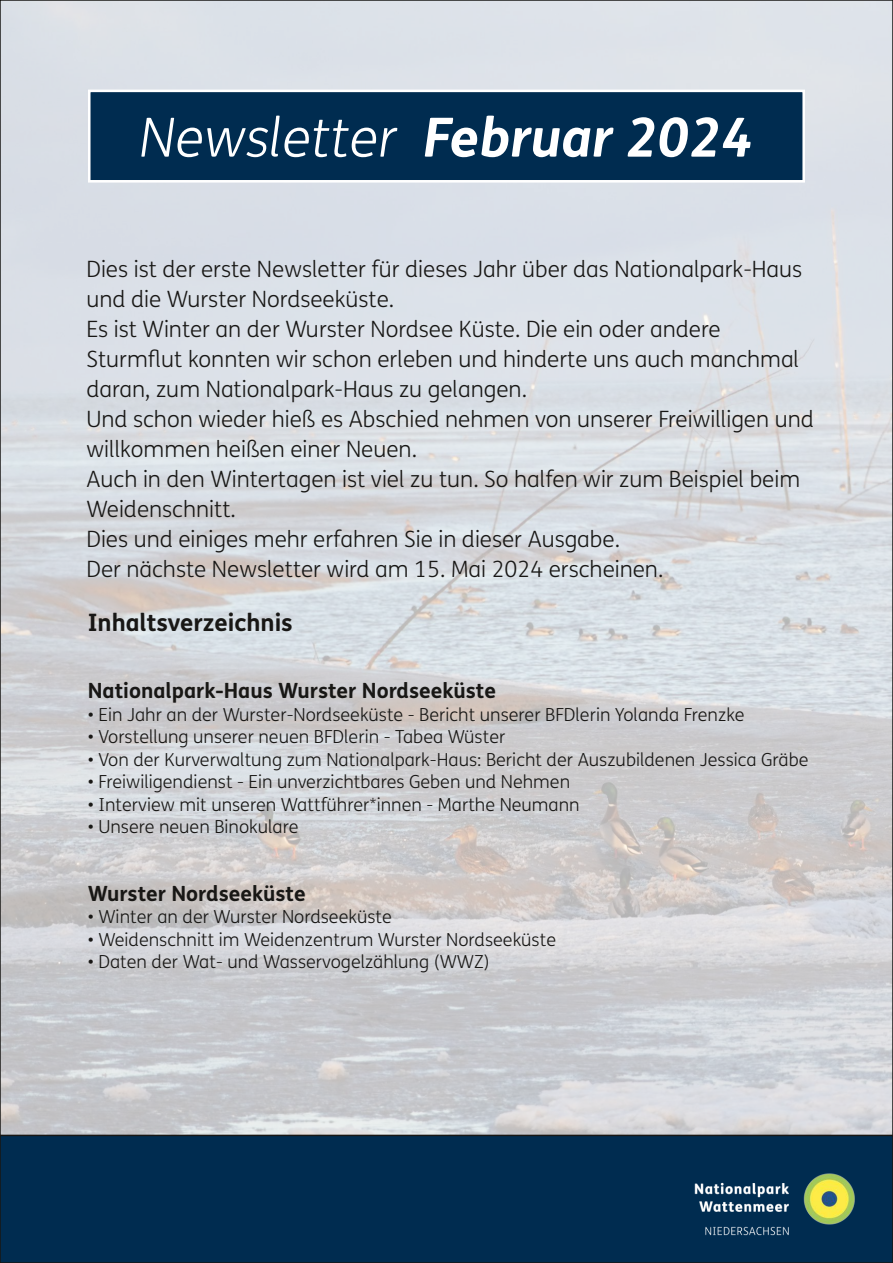
<style>
.page{position:relative;width:893px;height:1263px;background:#fff}
.page>*{position:absolute;margin:0;border:0;box-sizing:border-box;transform-origin:0 0}
.t1{font:italic 700 54px "FS Me";color:#fff}
.t2{font:700 24px "FS Me";color:#181715}
.t3{font:300 22.5px/30px "FS Me";color:#181715}
.t4{font:700 21px "FS Me";color:#181715}
.t5{font:300 18px "FS Me";color:#181715}
.s1{font-weight:300}
</style>
<div class="page">
<div style="left:0;top:0;width:893px;height:1263px;background:#fff;opacity:.7"></div>
<div style="left:0;top:1135px;width:893px;height:128px;background:#002c50"></div>
<div style="left:0;top:1135px;width:893px;height:128px;border:2px solid #181715"></div>
<img style="left:656px;top:1135px;width:237px;height:128px">
<div style="left:89px;top:91px;width:715px;height:90px;background:#002c50"></div>
<div style="left:88px;top:90px;width:717px;height:93px;border:3px solid #fff"></div>
<h1 class="t1" style="left:139px;top:116px;width:615px"><span class="s1">Newsletter</span> Februar 2024</h1>
<p class="t3" style="left:86px;top:256px;width:729px">Dies ist der erste Newsletter für dieses Jahr über das Nationalpark-Haus und die Wurster Nordseeküste.<br>Es ist Winter an der Wurster Nordsee Küste. Die ein oder andere Sturmflut konnten wir schon erleben und hinderte uns auch manchmal daran, zum Nationalpark-Haus zu gelangen.<br>Und schon wieder hieß es Abschied nehmen von unserer Freiwilligen und willkommen heißen einer Neuen.<br>Auch in den Wintertagen ist viel zu tun. So halfen wir zum Beispiel beim Weidenschnitt.<br>Dies und einiges mehr erfahren Sie in dieser Ausgabe.<br>Der nächste Newsletter wird am 15. Mai 2024 erscheinen.</p>
<p class="t2" style="left:88px;top:613px;width:206px">Inhaltsverzeichnis</p>
<p class="t4" style="left:88px;top:683px;width:410px">Nationalpark-Haus Wurster Nordseeküste</p>
<p class="t5" style="left:88px;top:707px;width:658px">• Ein Jahr an der Wurster-Nordseeküste - Bericht unserer BFDlerin Yolanda Frenzke</p>
<p class="t5" style="left:88px;top:730px;width:419px">• Vorstellung unserer neuen BFDlerin - Tabea Wüster</p>
<p class="t5" style="left:88px;top:752px;width:722px">• Von der Kurverwaltung zum Nationalpark-Haus: Bericht der Auszubildenen Jessica Gräbe</p>
<p class="t5" style="left:88px;top:775px;width:484px">• Freiwiligendienst - Ein unverzichtbares Geben und Nehmen</p>
<p class="t5" style="left:88px;top:797px;width:493px">• Interview mit unseren Wattführer*innen - Marthe Neumann</p>
<p class="t5" style="left:88px;top:820px;width:212px">• Unsere neuen Binokulare</p>
<p class="t4" style="left:88px;top:885px;width:219px">Wurster Nordseeküste</p>
<p class="t5" style="left:88px;top:910px;width:306px">• Winter an der Wurster Nordseeküste</p>
<p class="t5" style="left:88px;top:932px;width:470px">• Weidenschnitt im Weidenzentrum Wurster Nordseeküste</p>
<p class="t5" style="left:88px;top:955px;width:404px">• Daten der Wat- und Wasservogelzählung (WWZ)</p>
</div>
